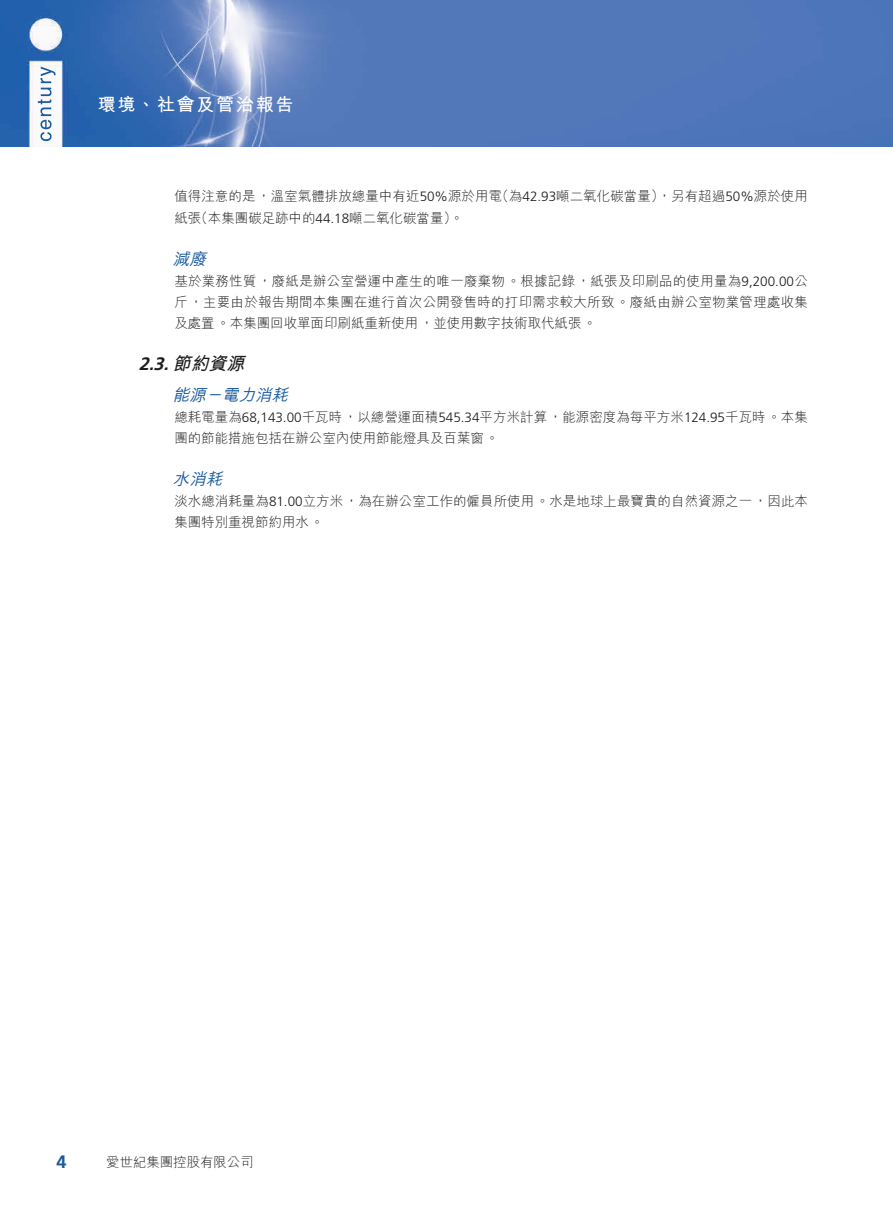
<style>
.page{position:relative;width:893px;height:1212px;background:#fff}
.page>*{position:absolute;margin:0;border:0;box-sizing:border-box;transform-origin:0 0}
.t1{font:700 18px "M Hei HK";letter-spacing:.095em;color:#fff}
.t2{font:italic 700 18px "Frutiger LT Std";color:#1c1c1b}
.t3{font:700 18px "Frutiger LT Std";color:#195a9f}
.t4{font:italic 500 16.5px "M Hei HK";color:#195a9f}
.t5{font:300 13.5px/21px "M Hei HK";color:#1c1c1b}
.s1{font-family:"Frutiger LT Std"}
.s2{font-family:"M Hei HK"}
</style>
<div class="page">
<img style="left:0;top:0;width:893px;height:146px">
<svg style="left:38px;top:67px;width:18px;height:74px"></svg>
<h1 class="t1" style="left:98px;top:92px;width:197px">環境、社會及管治報告</h1>
<p class="t5" style="left:174px;top:185px;width:635px">值得注意的是，溫室氣體排放總量中有近<span class="s1">50%</span>源於用電（為<span class="s1">42.93</span>噸二氧化碳當量），另有超過<span class="s1">50%</span>源於使用紙張（本集團碳足跡中的<span class="s1">44.18</span>噸二氧化碳當量）。</p>
<p class="t4" style="left:173px;top:246px;width:39px">減廢</p>
<p class="t5" style="left:174px;top:269px;width:635px;text-align:justify">基於業務性質，廢紙是辦公室營運中產生的唯一廢棄物。根據記錄，紙張及印刷品的使用量為<span class="s1">9,200.00</span>公斤，主要由於報告期間本集團在進行首次公開發售時的打印需求較大所致。廢紙由辦公室物業管理處收集及處置。本集團回收單面印刷紙重新使用，並使用數字技術取代紙張。</p>
<h1 class="t2" style="left:139px;top:353px;width:113px">2.3.<span class="s2">節約資源</span></h1>
<p class="t4" style="left:173px;top:383px;width:122px">能源－電力消耗</p>
<p class="t5" style="left:174px;top:406px;width:635px">總耗電量為<span class="s1">68,143.00</span>千瓦時，以總營運面積<span class="s1">545.34</span>平方米計算，能源密度為每平方米<span class="s1">124.95</span>千瓦時。本集團的節能措施包括在辦公室內使用節能燈具及百葉窗。</p>
<p class="t4" style="left:173px;top:467px;width:56px">水消耗</p>
<p class="t5" style="left:174px;top:490px;width:635px">淡水總消耗量為<span class="s1">81.00</span>立方米，為在辦公室工作的僱員所使用。水是地球上最寶貴的自然資源之一，因此本集團特別重視節約用水。</p>
<h1 class="t3" style="left:57px;top:1151px;width:12px">4</h1>
<p class="t5" style="left:106px;top:1151px;width:149px">愛世紀集團控股有限公司</p>
</div>
